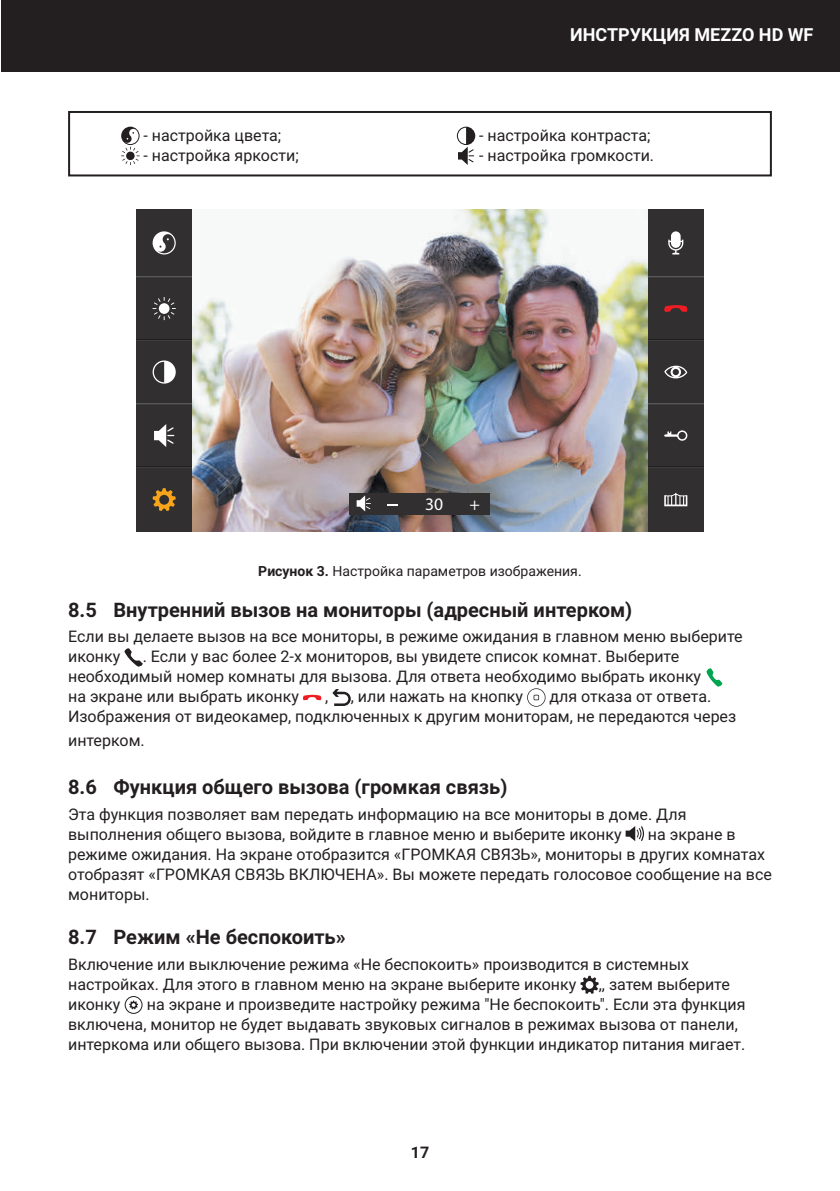
<style>
.page{position:relative;width:840px;height:1191px;background:#fff}
.page>*{position:absolute;margin:0;border:0;box-sizing:border-box;transform-origin:0 0}
.t1{font:700 20px "Roboto";color:#231f20}
.t2{font:700 18px "Roboto";color:#fff}
.t3{font:17.6px "Myriad Pro";color:#fff}
.t4{font:16px/20px "Roboto";color:#231f20}
.t5{font:700 16px "Roboto";color:#231f20}
.t6{font:14px "Roboto";color:#231f20}
.s1{font-weight:700}
</style>
<div class="page">
<div style="left:1px;top:0;width:838px;height:71px;background:#231f20"></div>
<svg style="left:121px;top:127px;width:18px;height:38px"></svg>
<svg style="left:456px;top:127px;width:19px;height:38px"></svg>
<div style="left:68px;top:111px;width:703px;height:65px;border:2px solid #231f20"></div>
<img style="left:192px;top:209px;width:455px;height:323px">
<div style="left:136px;top:467px;width:56px;height:65px;background:#312f30"></div>
<div style="left:136px;top:404px;width:56px;height:63px;background:#312f30"></div>
<div style="left:136px;top:340px;width:56px;height:64px;background:#312f30"></div>
<div style="left:136px;top:277px;width:56px;height:63px;background:#312f30"></div>
<div style="left:136px;top:209px;width:56px;height:68px;background:#312f30"></div>
<div style="left:350px;top:493px;width:139px;height:21px;background:#312f30"></div>
<hr style="left:136px;top:276px;width:56px;height:1px;background:#231f20">
<hr style="left:136px;top:277px;width:56px;height:1px;background:#3e3e3f">
<hr style="left:136px;top:339px;width:56px;height:1px;background:#231f20">
<hr style="left:136px;top:340px;width:56px;height:1px;background:#3e3e3f">
<hr style="left:136px;top:403px;width:56px;height:1px;background:#231f20">
<hr style="left:136px;top:404px;width:56px;height:1px;background:#3e3e3f">
<hr style="left:136px;top:466px;width:56px;height:1px;background:#231f20">
<hr style="left:136px;top:467px;width:56px;height:1px;background:#3e3e3f">
<div style="left:647px;top:467px;width:56px;height:65px;background:#312f30"></div>
<div style="left:647px;top:404px;width:56px;height:63px;background:#312f30"></div>
<div style="left:647px;top:340px;width:56px;height:64px;background:#312f30"></div>
<div style="left:647px;top:277px;width:56px;height:63px;background:#312f30"></div>
<div style="left:647px;top:209px;width:56px;height:68px;background:#312f30"></div>
<hr style="left:647px;top:276px;width:56px;height:1px;background:#231f20">
<hr style="left:647px;top:277px;width:56px;height:1px;background:#3e3e3f">
<hr style="left:647px;top:339px;width:56px;height:1px;background:#231f20">
<hr style="left:647px;top:340px;width:56px;height:1px;background:#3e3e3f">
<hr style="left:647px;top:403px;width:56px;height:1px;background:#231f20">
<hr style="left:647px;top:404px;width:56px;height:1px;background:#3e3e3f">
<hr style="left:647px;top:466px;width:56px;height:1px;background:#231f20">
<hr style="left:647px;top:467px;width:56px;height:1px;background:#3e3e3f">
<svg style="left:664px;top:365px;width:23px;height:14px"></svg>
<svg style="left:664px;top:493px;width:23px;height:13px"></svg>
<svg style="left:664px;top:430px;width:23px;height:11px"></svg>
<svg style="left:664px;top:305px;width:23px;height:7px"></svg>
<svg style="left:152px;top:488px;width:24px;height:23px"></svg>
<svg style="left:154px;top:424px;width:20px;height:23px"></svg>
<svg style="left:356px;top:495px;width:14px;height:16px"></svg>
<svg style="left:152px;top:360px;width:24px;height:23px"></svg>
<svg style="left:152px;top:231px;width:24px;height:23px"></svg>
<svg style="left:152px;top:297px;width:24px;height:23px"></svg>
<svg style="left:668px;top:231px;width:15px;height:23px"></svg>
<svg style="left:387px;top:504px;width:11px;height:2px"></svg>
<svg style="left:124px;top:648px;width:19px;height:18px"></svg>
<svg style="left:706px;top:668px;width:16px;height:18px"></svg>
<svg style="left:303px;top:695px;width:18px;height:5px"></svg>
<svg style="left:332px;top:689px;width:18px;height:17px"></svg>
<svg style="left:527px;top:688px;width:18px;height:18px"></svg>
<svg style="left:625px;top:826px;width:18px;height:15px"></svg>
<svg style="left:580px;top:975px;width:18px;height:19px"></svg>
<div style="left:125px;top:996px;width:17px;height:17px;border:1px solid #231f20;border-radius:50%"></div>
<svg style="left:129px;top:1000px;width:9px;height:9px"></svg>
<p class="t4" style="left:143px;top:124px;width:139px">- настройка цвета;</p>
<p class="t4" style="left:143px;top:144px;width:156px">- настройка яркости;</p>
<p class="t2" style="left:570px;top:22px;width:244px">ИНСТРУКЦИЯ MEZZO HD WF</p>
<p class="t4" style="left:479px;top:124px;width:173px">- настройка контраста;</p>
<p class="t4" style="left:479px;top:144px;width:176px">- настройка громкости.</p>
<p class="t3" style="left:425px;top:493px;width:20px">30</p>
<p class="t3" style="left:469px;top:493px;width:12px">+</p>
<p class="t6" style="left:258px;top:561px;width:325px"><span class="s1">Рисунок 3.</span> Настройка параметров изображения.</p>
<p class="t1" style="left:68px;top:595px;width:565px">8.5 Внутренний вызов на мониторы (адресный интерком)</p>
<p class="t4" style="left:68px;top:626px;width:675px">Если вы делаете вызов на все мониторы, в режиме ожидания в главном меню выберите иконку</p>
<p class="t4" style="left:68px;top:646px;width:634px;text-indent:75px">. Если у вас более 2-х мониторов, вы увидете список комнат. Выберите необходимый номер комнаты для вызова. Для ответа необходимо выбрать иконку на экране или выбрать иконку</p>
<p class="t4" style="left:68px;top:686px;width:669px;text-indent:481px">для отказа от ответа.<br>Изображения от видеокамер, подключенных к другим мониторам, не передаются через</p>
<p class="t4" style="left:68px;top:730px;width:78px">интерком.</p>
<p class="t1" style="left:68px;top:773px;width:440px">8.6 Функция общего вызова (громкая связь)</p>
<p class="t4" style="left:68px;top:804px;width:619px">Эта функция позволяет вам передать информацию на все мониторы в доме. Для выполнения общего вызова, войдите в главное меню и выберите иконку</p>
<p class="t4" style="left:325px;top:686px;width:5px">,</p>
<p class="t4" style="left:350px;top:686px;width:174px">, или нажать на кнопку</p>
<p class="t4" style="left:68px;top:824px;width:704px;text-indent:579px">на экране в режиме ожидания. На экране отобразится «ГРОМКАЯ СВЯЗЬ», мониторы в других комнатах отобразят «ГРОМКАЯ СВЯЗЬ ВКЛЮЧЕНА». Вы можете передать голосовое сообщение на все мониторы.</p>
<p class="t1" style="left:68px;top:923px;width:279px">8.7 Режим «Не беспокоить»</p>
<p class="t4" style="left:68px;top:953px;width:622px">Включение или выключение режима «Не беспокоить» производится в системных настройках. Для этого в главном меню на экране выберите иконку</p>
<p class="t4" style="left:598px;top:973px;width:132px">,, затем выберите</p>
<p class="t4" style="left:68px;top:993px;width:678px;text-indent:79px">на экране и произведите настройку режима "Не беспокоить". Если эта функция включена, монитор не будет выдавать звуковых сигналов в режимах вызова от панели, интеркома или общего вызова. При включении этой функции индикатор питания мигает.</p>
<p class="t4" style="left:68px;top:993px;width:54px">иконку</p>
<p class="t5" style="left:410px;top:1140px;width:20px">17</p>
</div>
